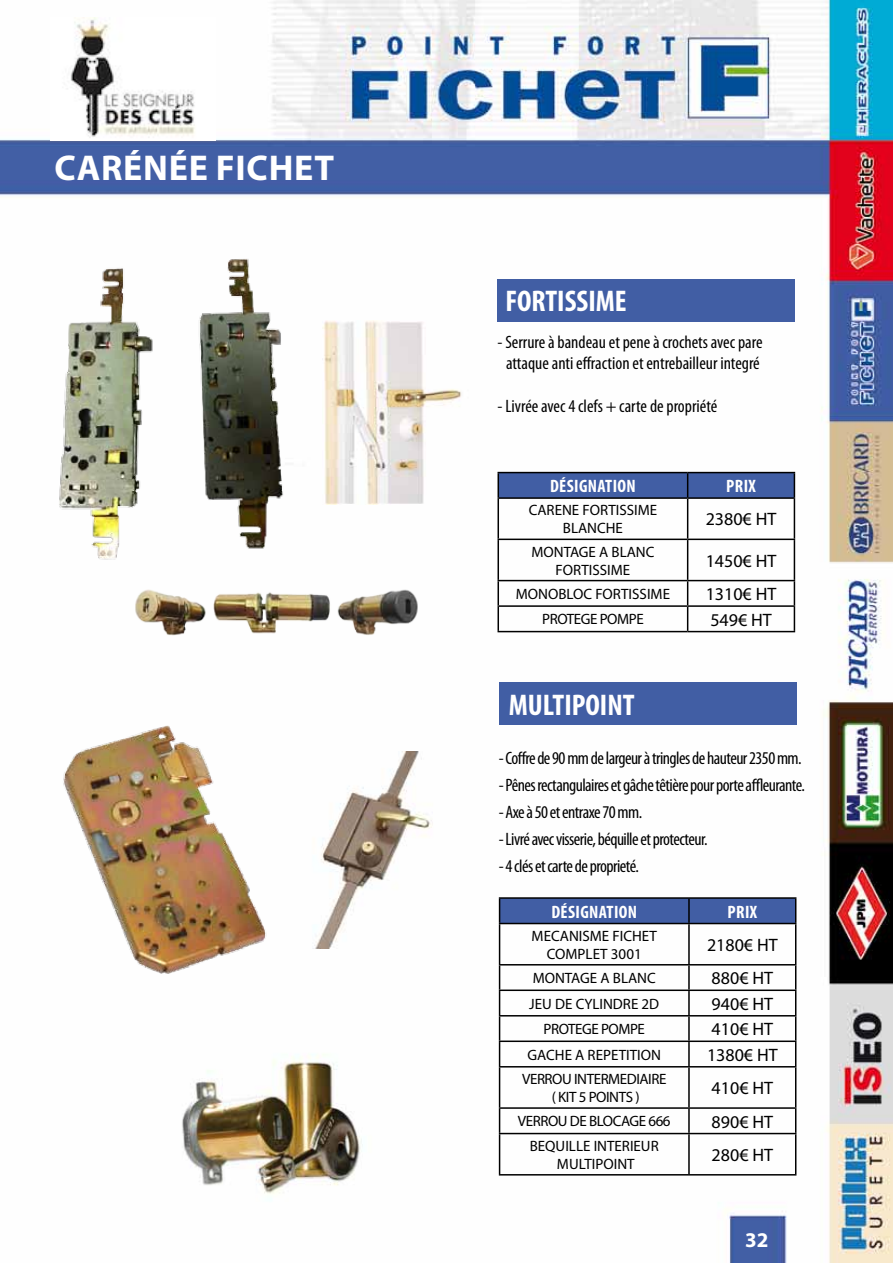
<style>
.page{position:relative;width:893px;height:1263px;background:#fff}
.page>*{position:absolute;margin:0;border:0;box-sizing:border-box;transform-origin:0 0}
.t1{font:700 36px "Myriad Pro";letter-spacing:.02em;color:#fff}
.t2{font:700 condensed 30px "Myriad Pro";color:#fff}
.t3{font:700 21px "Myriad Pro";color:#fff}
.t4{font:condensed 18px "Myriad Pro";letter-spacing:-.03em;color:#000}
.t5{font:condensed 18px/21.6px "Myriad Pro";color:#000;text-align:center}
.t6{font:18px "Myriad Pro";color:#000}
.t7{font:700 condensed 18px "Myriad Pro";letter-spacing:.02em;color:#fff}
.t8{font:15px/18px "Myriad Pro";color:#000;text-align:center}
.t9{font:15px/18px "Myriad Pro";letter-spacing:-.03em;color:#000;text-align:center}
</style>
<div class="page">
<img style="left:0;top:0;width:893px;height:1263px">
<div style="left:497px;top:279px;width:298px;height:42px;background:#415ea4"></div>
<div style="left:499px;top:682px;width:297px;height:43px;background:#415ea4"></div>
<img style="left:54px;top:256px;width:241px;height:313px">
<img style="left:323px;top:321px;width:147px;height:183px">
<img style="left:133px;top:587px;width:288px;height:50px">
<hr style="left:497px;top:499px;width:2px;height:40px;background:#000">
<hr style="left:687px;top:499px;width:1px;height:40px;background:#000">
<hr style="left:794px;top:499px;width:1px;height:40px;background:#000">
<hr style="left:497px;top:539px;width:191px;height:1px;background:#000">
<hr style="left:497px;top:540px;width:2px;height:40px;background:#000">
<hr style="left:688px;top:539px;width:107px;height:1px;background:#000">
<hr style="left:687px;top:540px;width:1px;height:40px;background:#000">
<hr style="left:794px;top:540px;width:1px;height:40px;background:#000">
<hr style="left:497px;top:580px;width:191px;height:1px;background:#000">
<hr style="left:497px;top:581px;width:2px;height:24px;background:#000">
<hr style="left:688px;top:580px;width:107px;height:1px;background:#000">
<hr style="left:497px;top:605px;width:191px;height:2px;background:#000">
<hr style="left:497px;top:607px;width:2px;height:24px;background:#000">
<hr style="left:688px;top:605px;width:107px;height:2px;background:#000">
<svg style="left:687px;top:581px;width:1px;height:50px"></svg>
<svg style="left:794px;top:581px;width:1px;height:50px"></svg>
<hr style="left:497px;top:631px;width:191px;height:1px;background:#000">
<hr style="left:688px;top:631px;width:107px;height:1px;background:#000">
<hr style="left:497px;top:472px;width:191px;height:1px;background:#000">
<hr style="left:497px;top:473px;width:2px;height:24px;background:#000">
<hr style="left:688px;top:472px;width:107px;height:1px;background:#000">
<div style="left:498px;top:473px;width:297px;height:24px;background:#415ea4"></div>
<hr style="left:497px;top:497px;width:191px;height:2px;background:#000">
<hr style="left:688px;top:497px;width:107px;height:2px;background:#000">
<hr style="left:499px;top:924px;width:1px;height:40px;background:#000">
<hr style="left:688px;top:924px;width:2px;height:40px;background:#000">
<hr style="left:795px;top:924px;width:1px;height:40px;background:#000">
<hr style="left:499px;top:964px;width:190px;height:1px;background:#000">
<hr style="left:689px;top:964px;width:107px;height:1px;background:#000">
<hr style="left:688px;top:965px;width:2px;height:24px;background:#000">
<hr style="left:499px;top:989px;width:190px;height:2px;background:#000">
<hr style="left:689px;top:989px;width:107px;height:2px;background:#000">
<hr style="left:688px;top:991px;width:2px;height:24px;background:#000">
<hr style="left:499px;top:1015px;width:190px;height:1px;background:#000">
<hr style="left:689px;top:1015px;width:107px;height:1px;background:#000">
<hr style="left:688px;top:1016px;width:2px;height:24px;background:#000">
<hr style="left:499px;top:1040px;width:190px;height:2px;background:#000">
<svg style="left:499px;top:965px;width:1px;height:101px"></svg>
<hr style="left:689px;top:1040px;width:107px;height:2px;background:#000">
<hr style="left:688px;top:1042px;width:2px;height:24px;background:#000">
<svg style="left:795px;top:965px;width:1px;height:101px"></svg>
<hr style="left:499px;top:1066px;width:190px;height:1px;background:#000">
<hr style="left:499px;top:1067px;width:1px;height:40px;background:#000">
<hr style="left:689px;top:1066px;width:107px;height:1px;background:#000">
<hr style="left:688px;top:1067px;width:2px;height:40px;background:#000">
<hr style="left:795px;top:1067px;width:1px;height:40px;background:#000">
<hr style="left:499px;top:1107px;width:190px;height:2px;background:#000">
<svg style="left:499px;top:1109px;width:1px;height:24px"></svg>
<hr style="left:689px;top:1107px;width:107px;height:2px;background:#000">
<hr style="left:688px;top:1109px;width:2px;height:24px;background:#000">
<svg style="left:795px;top:1109px;width:1px;height:24px"></svg>
<hr style="left:499px;top:1133px;width:190px;height:1px;background:#000">
<hr style="left:499px;top:1134px;width:1px;height:40px;background:#000">
<hr style="left:689px;top:1133px;width:107px;height:1px;background:#000">
<hr style="left:688px;top:1134px;width:2px;height:40px;background:#000">
<hr style="left:795px;top:1134px;width:1px;height:40px;background:#000">
<hr style="left:499px;top:1174px;width:190px;height:1px;background:#000">
<hr style="left:689px;top:1174px;width:107px;height:1px;background:#000">
<hr style="left:499px;top:897px;width:190px;height:2px;background:#000">
<hr style="left:689px;top:897px;width:107px;height:2px;background:#000">
<svg style="left:499px;top:898px;width:297px;height:25px"></svg>
<hr style="left:499px;top:923px;width:190px;height:1px;background:#000">
<hr style="left:689px;top:923px;width:107px;height:1px;background:#000">
<img style="left:295px;top:751px;width:168px;height:197px">
<img style="left:158px;top:1004px;width:246px;height:205px">
<img style="left:40px;top:725px;width:250px;height:249px">
<img style="left:50px;top:18px;width:165px;height:123px">
<h1 class="t1" style="left:54px;top:144px;width:281px">CARÉNÉE FI CHET</h1>
<h2 class="t2" style="left:505px;top:283px;width:123px">FORTISSIME</h2>
<p class="t5" style="left:497px;top:331px;width:267px">- Serrure à bandeau et pene à crochets avec pare attaque anti effraction et entrebailleur integré</p>
<p class="t5" style="left:497px;top:395px;width:221px">- Livrée avec 4 clefs + carte de propriété</p>
<p class="t7" style="left:550px;top:475px;width:87px">DÉSIGNATION</p>
<p class="t7" style="left:726px;top:475px;width:31px">PRI X</p>
<p class="t8" style="left:529px;top:501px;width:130px">CARENE FORTISSIME<br>BLANCHE</p>
<p class="t6" style="left:706px;top:508px;width:72px">2380€ HT</p>
<p class="t8" style="left:531px;top:542px;width:125px">MONTAGE A BLANC<br>FORTISSIME</p>
<p class="t6" style="left:706px;top:550px;width:72px">1450€ HT</p>
<p class="t8" style="left:516px;top:585px;width:156px">MONOBLOC FORTISSIME</p>
<p class="t6" style="left:706px;top:583px;width:72px">1310€ HT</p>
<p class="t9" style="left:542px;top:610px;width:103px">PROTEGE POMPE</p>
<p class="t6" style="left:710px;top:608px;width:63px">549€ HT</p>
<h2 class="t2" style="left:509px;top:686px;width:125px">MULTIPOINT</h2>
<p class="t4" style="left:499px;top:747px;width:304px">- Coffre de 90 mm de largeur à tringles de hauteur 2350 mm.</p>
<p class="t4" style="left:499px;top:774px;width:308px">- Pênes rectangulaires et gâche têtière pour porte affleurante.</p>
<p class="t4" style="left:499px;top:801px;width:145px">- Axe à 50 et entraxe 70 mm.</p>
<p class="t4" style="left:499px;top:828px;width:210px">- Livré avec visserie, béquille et protecteur.</p>
<p class="t4" style="left:499px;top:855px;width:142px">- 4 clés et carte de proprieté.</p>
<p class="t7" style="left:551px;top:900px;width:87px">DÉSIGNATION</p>
<p class="t7" style="left:728px;top:900px;width:31px">PRI X</p>
<p class="t8" style="left:532px;top:926px;width:127px">MECANISME FICHET<br>COMPLET 3001</p>
<p class="t6" style="left:707px;top:934px;width:72px">2180€ HT</p>
<p class="t8" style="left:533px;top:969px;width:125px">MONTAGE A BLANC</p>
<p class="t6" style="left:712px;top:967px;width:63px">880€ HT</p>
<p class="t8" style="left:529px;top:994px;width:131px">JEU DE CYLINDRE 2D</p>
<p class="t6" style="left:712px;top:993px;width:63px">940€ HT</p>
<p class="t9" style="left:543px;top:1020px;width:103px">PROTEGE POMPE</p>
<p class="t6" style="left:712px;top:1018px;width:63px">410€ HT</p>
<p class="t8" style="left:528px;top:1045px;width:135px">GACHE A REPETITION</p>
<p class="t6" style="left:707px;top:1044px;width:72px">1380€ HT</p>
<p class="t9" style="left:522px;top:1070px;width:146px">VERROU INTERMEDIAIRE ( KIT 5 POINTS )</p>
<p class="t6" style="left:712px;top:1077px;width:63px">410€ HT</p>
<p class="t9" style="left:518px;top:1112px;width:154px">VERROU DE BLOCAGE 666</p>
<p class="t6" style="left:712px;top:1110px;width:63px">890€ HT</p>
<p class="t8" style="left:530px;top:1136px;width:130px">BEQUILLE INTERIEUR<br>MULTIPOINT</p>
<p class="t6" style="left:712px;top:1144px;width:63px">280€ HT</p>
<p class="t3" style="left:745px;top:1227px;width:25px">32</p>
</div>
